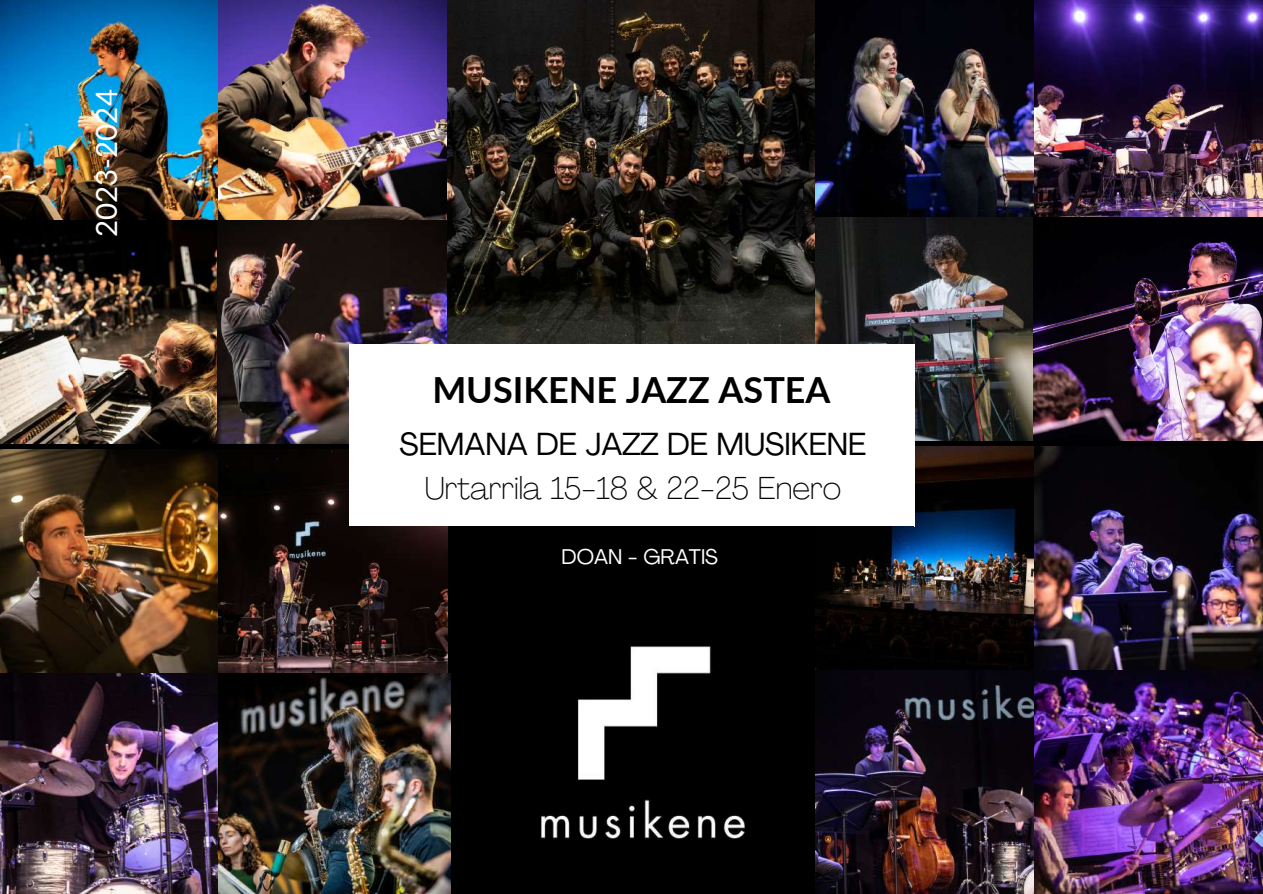
<style>
.page{position:relative;width:1263px;height:894px;background:#fff}
.page>*{position:absolute;margin:0;border:0;box-sizing:border-box;transform-origin:0 0}
.t1{font:700 36px "Lato";color:#000}
.t2{font:100 31.5px "Agrandir";color:#000}
.t3{font:31.5px "Agrandir";color:#000}
.t4{font:29.55px "Lato";color:#fff}
.t5{font:21px "Agrandir";color:#fff}
</style>
<div class="page">
<div style="left:0;top:0;width:1263px;height:893px;background:#000"></div>
<img style="left:217px;top:450px;width:230px;height:222px">
<img style="left:217px;top:673px;width:233px;height:220px">
<img style="left:0;top:450px;width:217px;height:443px">
<img style="left:0;top:220px;width:447px;height:223px">
<img style="left:217px;top:0;width:230px;height:220px">
<img style="left:0;top:0;width:217px;height:220px">
<img style="left:1033px;top:446px;width:230px;height:223px">
<img style="left:447px;top:0;width:369px;height:343px">
<img style="left:1033px;top:670px;width:230px;height:222px">
<img style="left:816px;top:446px;width:217px;height:446px">
<img style="left:816px;top:217px;width:447px;height:223px">
<div style="left:349px;top:343px;width:565px;height:183px;background:#fff"></div>
<img style="left:541px;top:646px;width:204px;height:194px">
<img style="left:1033px;top:0;width:230px;height:217px">
<img style="left:816px;top:0;width:217px;height:217px">
<p class="t4" style="left:88px;top:237px;width:149px;rotate:-90deg">2023-2024</p>
<p class="t1" style="left:432px;top:367px;width:400px">MUSIKENE JAZZ ASTEA</p>
<p class="t3" style="left:400px;top:431px;width:468px">SEMANA DE JAZZ DE MUSIKENE</p>
<p class="t2" style="left:425px;top:475px;width:418px">Urtarrila 15-18 &amp; 22-25 Enero</p>
<p class="t5" style="left:562px;top:548px;width:158px">DOAN - GRATIS</p>
</div>
